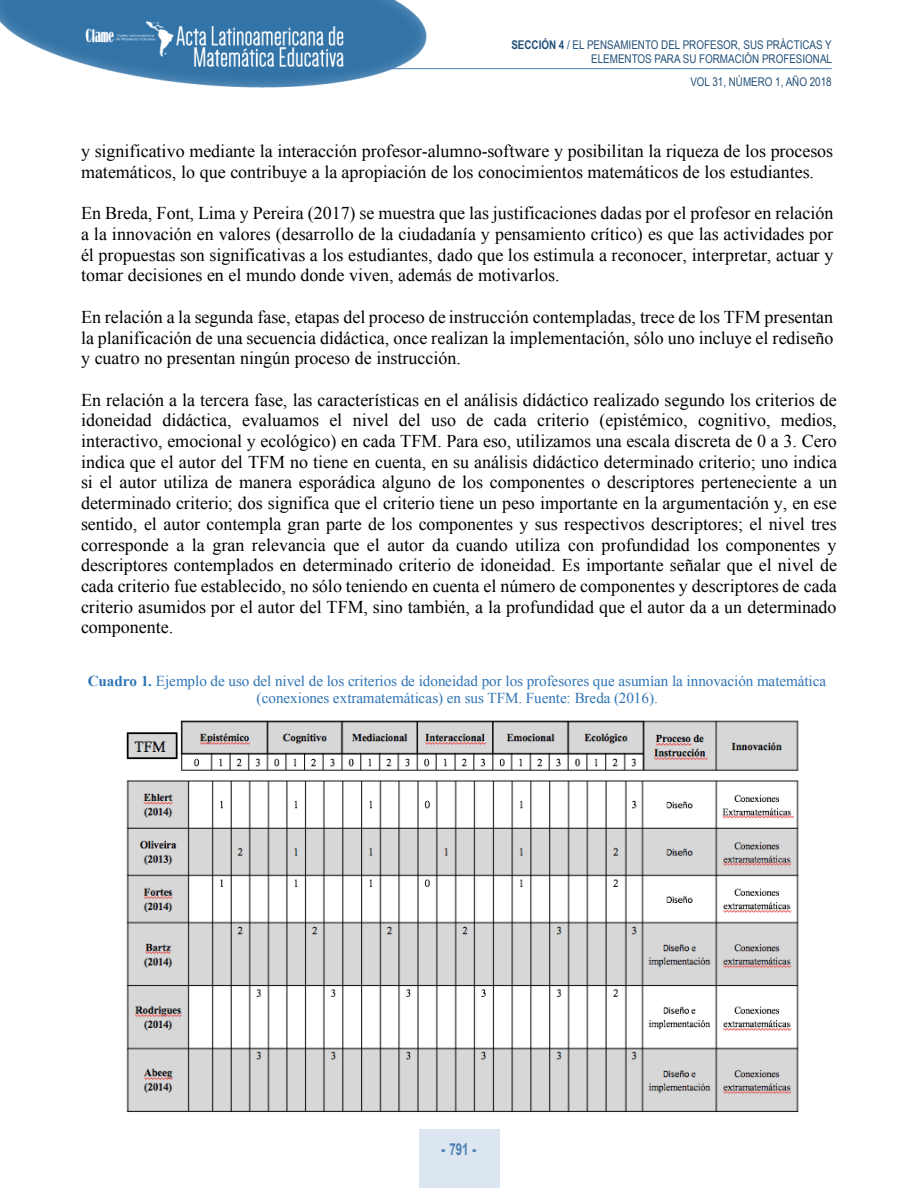
<style>
.page{position:relative;width:918px;height:1188px;background:#fff}
.page>*{position:absolute;margin:0;border:0;box-sizing:border-box;transform-origin:0 0}
.t1{font:18px/20.7px "Times New Roman";color:#000;text-align:justify}
.t2{font:700 16.5px "Arial";color:#4f80b4;scale:.7 1}
.t3{font:15.15px/17.2px "Times New Roman";color:#2e74b5;text-align:center}
.t4{font:12px/14.4px "Arial Narrow";color:#214f77;text-align:right}
.s1{font-weight:700}
.s2{font-weight:900}
</style>
<div class="page">
<img style="left:0;top:0;width:435px;height:88px">
<hr style="left:389px;top:68px;width:443px;height:1px;background:#4f80b4">
<div style="left:419px;top:1123px;width:80px;height:65px;background:#dce6f0"></div>
<img style="left:126px;top:720px;width:673px;height:408px">
<p class="t4" style="left:511px;top:37px;width:322px"><span class="s1">SECCIÓN 4</span> / EL PENSAMIENTO DEL PROFESOR, SUS PRÁCTICAS Y<br>ELEMENTOS PARA SU FORMACIÓN PROFESIONAL</p>
<p class="t4" style="left:690px;top:75px;width:143px">VOL 31, NÚMERO 1, AÑO 2018</p>
<p class="t1" style="left:81px;top:141px;width:754px">y significativo mediante la interacción profesor-alumno-software y posibilitan la riqueza de los procesos matemáticos, lo que contribuye a la apropiación de los conocimientos matemáticos de los estudiantes.</p>
<p class="t1" style="left:81px;top:203px;width:754px">En Breda, Font, Lima y Pereira (2017) se muestra que las justificaciones dadas por el profesor en relación a la innovación en valores (desarrollo de la ciudadanía y pensamiento crítico) es que las actividades por él propuestas son significativas a los estudiantes, dado que los estimula a reconocer, interpretar, actuar y tomar decisiones en el mundo donde viven, además de motivarlos.</p>
<p class="t1" style="left:81px;top:306px;width:754px">En relación a la segunda fase, etapas del proceso de instrucción contempladas, trece de los TFM presentan la planificación de una secuencia didáctica, once realizan la implementación, sólo uno incluye el rediseño y cuatro no presentan ningún proceso de instrucción.</p>
<p class="t1" style="left:81px;top:389px;width:758px">En relación a la tercera fase, las características en el análisis didáctico realizado segundo los criterios de idoneidad didáctica, evaluamos el nivel del uso de cada criterio (epistémico, cognitivo, medios, interactivo, emocional y ecológico) en cada TFM. Para eso, utilizamos una escala discreta de 0 a 3. Cero indica que el autor del TFM no tiene en cuenta, en su análisis didáctico determinado criterio; uno indica si el autor utiliza de manera esporádica alguno de los componentes o descriptores perteneciente a un determinado criterio; dos significa que el criterio tiene un peso importante en la argumentación y, en ese sentido, el autor contempla gran parte de los componentes y sus respectivos descriptores; el nivel tres corresponde a la gran relevancia que el autor da cuando utiliza con profundidad los componentes y descriptores contemplados en determinado criterio de idoneidad. Es importante señalar que el nivel de cada criterio fue establecido, no sólo teniendo en cuenta el número de componentes y descriptores de cada criterio asumidos por el autor del TFM, sino también, a la profundidad que el autor da a un determinado componente.</p>
<p class="t3" style="left:88px;top:672px;width:740px"><span class="s1">Cuadro 1.</span> Ejemplo de uso del nivel de los criterios de idoneidad por los profesores que asumían la innovación matemática (conexiones extramatemáticas) en sus TFM. Fuente: Breda (2016).</p>
<p class="t2" style="left:442px;top:1140px;width:51px"><span class="s2">-</span> 791 <span class="s2">-</span></p>
</div>
